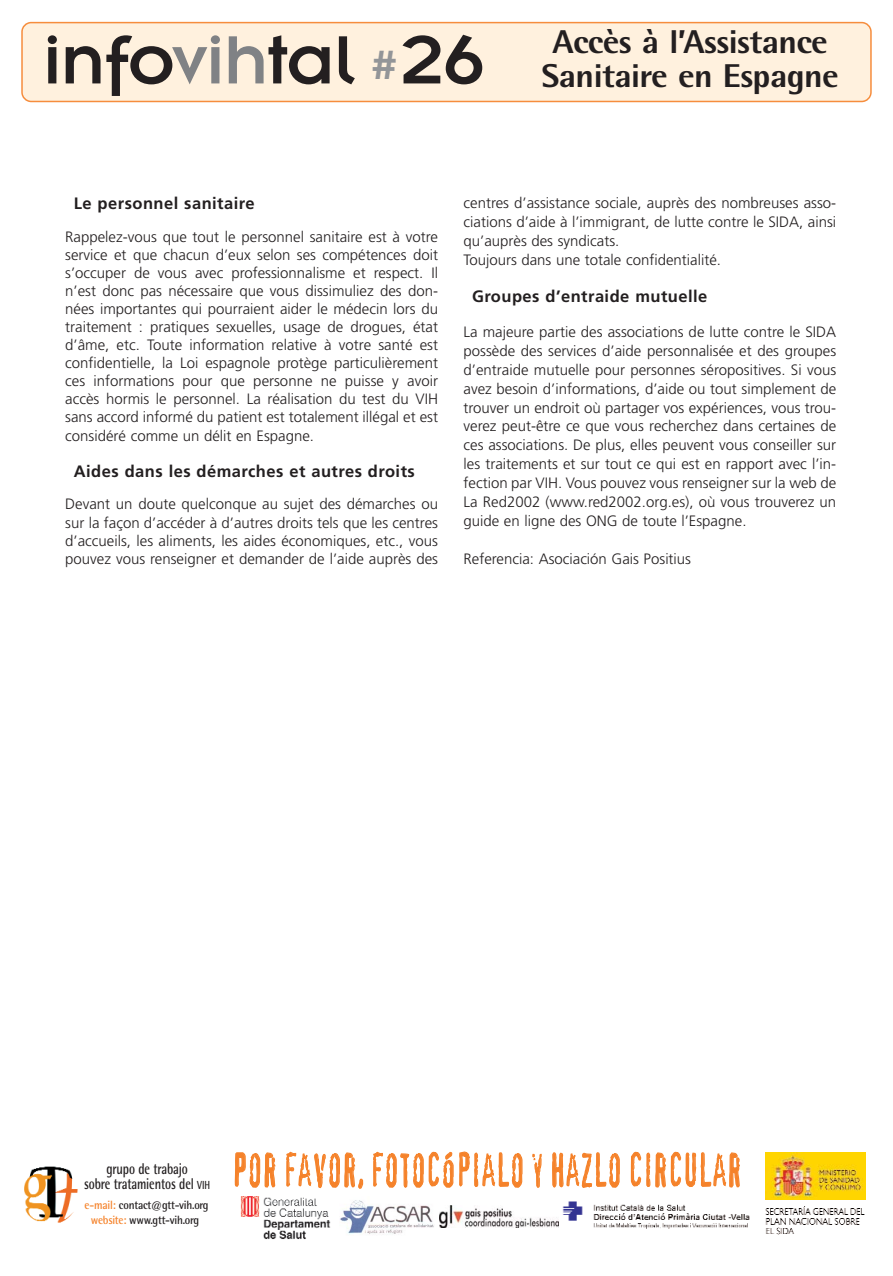
<style>
.page{position:relative;width:893px;height:1276px;background:#fff}
.page>*{position:absolute;margin:0;border:0;box-sizing:border-box;transform-origin:0 0}
.t1{font:75px "Insignia A";letter-spacing:-.015em;color:#231f20;scale:1.05 1}
.t2{font:45px "Confidential";color:#f5822a;scale:.67 1}
.t3{font:800 33px "Rotis Semi Sans";letter-spacing:-.015em;color:#231f20;scale:1.05 1}
.t4{font:700 16.5px "Frutiger";letter-spacing:.03em;color:#231f20}
.t5{font:700 15.6px/15px "Rotis Semi Sans";letter-spacing:-.01em;color:#231f20;text-align:center;scale:.77 1}
.t6{font:300 15px/18px "Frutiger";color:#231f20;text-align:justify}
.t7{font:700 12px/15px "Rotis Semi Sans";letter-spacing:-.02em;color:#231f20;text-align:center;scale:.91 1}
.s1{color:#808285}
.s2{font-size:45px;color:#939598}
.s3{font-size:11.7px}
.s4{color:#f5822a}
</style>
<div class="page">
<div style="left:21px;top:22px;width:851px;height:80px;background:#fff1de"></div>
<img style="left:240px;top:1196px;width:91px;height:44px">
<img style="left:340px;top:1200px;width:94px;height:34px">
<img style="left:439px;top:1205px;width:119px;height:22px">
<img style="left:562px;top:1201px;width:188px;height:27px">
<img style="left:24px;top:1166px;width:54px;height:57px">
<img style="left:765px;top:1153px;width:100px;height:46px">
<img style="left:765px;top:1206px;width:100px;height:29px">
<h1 class="t1" style="left:43px;top:36px;width:423px">info<span class="s1">vih</span>tal <span class="s2">#</span>26</h1>
<h3 class="t3" style="left:552px;top:30px;width:264px">Accès à l’Assistance</h3>
<h3 class="t3" style="left:541px;top:65px;width:285px">Sanitaire en Espagne</h3>
<p class="t4" style="left:74px;top:197px;width:182px">Le personnel sanitaire</p>
<p class="t6" style="left:65px;top:229px;width:374px">Rappelez-vous que tout le personnel sanitaire est à votre service et que chacun d’eux selon ses compétences doit s’occuper de vous avec professionnalisme et respect. Il n’est donc pas nécessaire que vous dissimuliez des don&shy;nées importantes qui pourraient aider le médecin lors du traitement : pratiques sexuelles, usage de drogues, état d’âme, etc. Toute information relative à votre santé est confidentielle, la Loi espagnole protège particulièrement ces informations pour que personne ne puisse y avoir accès hormis le personnel. La réalisation du test du VIH sans accord informé du patient est totalement illégal et est considéré comme un délit en Espagne.</p>
<p class="t4" style="left:74px;top:464px;width:343px">Aides dans les démarches et autres droits</p>
<p class="t6" style="left:65px;top:496px;width:374px">Devant un doute quelconque au sujet des démarches ou sur la façon d’accéder à d’autres droits tels que les centres d’accueils, les aliments, les aides économiques, etc., vous pouvez vous renseigner et demander de l’aide auprès des</p>
<p class="t6" style="left:463px;top:194px;width:374px;line-height:18.9px;text-align:left">centres d’assistance sociale, auprès des nombreuses asso&shy;ciations d’aide à l’immigrant, de lutte contre le SIDA, ainsi qu’auprès des syndicats.<br>Toujours dans une totale confidentialité.</p>
<p class="t4" style="left:472px;top:290px;width:237px">Groupes d’entraide mutuelle</p>
<p class="t6" style="left:463px;top:323px;width:374px;line-height:18.9px">La majeure partie des associations de lutte contre le SIDA possède des services d’aide personnalisée et des groupes d’entraide mutuelle pour personnes séropositives. Si vous avez besoin d’informations, d’aide ou tout simplement de trouver un endroit où partager vos expériences, vous trou&shy;verez peut-être ce que vous recherchez dans certaines de ces associations. De plus, elles peuvent vous conseiller sur les traitements et sur tout ce qui est en rapport avec l’in&shy;fection par VIH. Vous pouvez vous renseigner sur la web de La Red2002 (www.red2002.org.es), où vous trouverez un guide en ligne des ONG de toute l’Espagne.</p>
<p class="t6" style="left:463px;top:550px;width:229px">Referencia: Asociación Gais Positius</p>
<p class="t5" style="left:84px;top:1163px;width:165px">grupo de trabajo<br>sobre tratamientos del <span class="s3">VIH</span></p>
<p class="t7" style="left:85px;top:1198px;width:138px"><span class="s4">e-mail:</span> contact@gtt-vih.org <span class="s4">website:</span> www.gtt-vih.org</p>
<h2 class="t2" style="left:232px;top:1145px;width:762px">POR FAVOR, FOTOCÓPIALO Y HAZLO CIRCULAR</h2>
</div>
